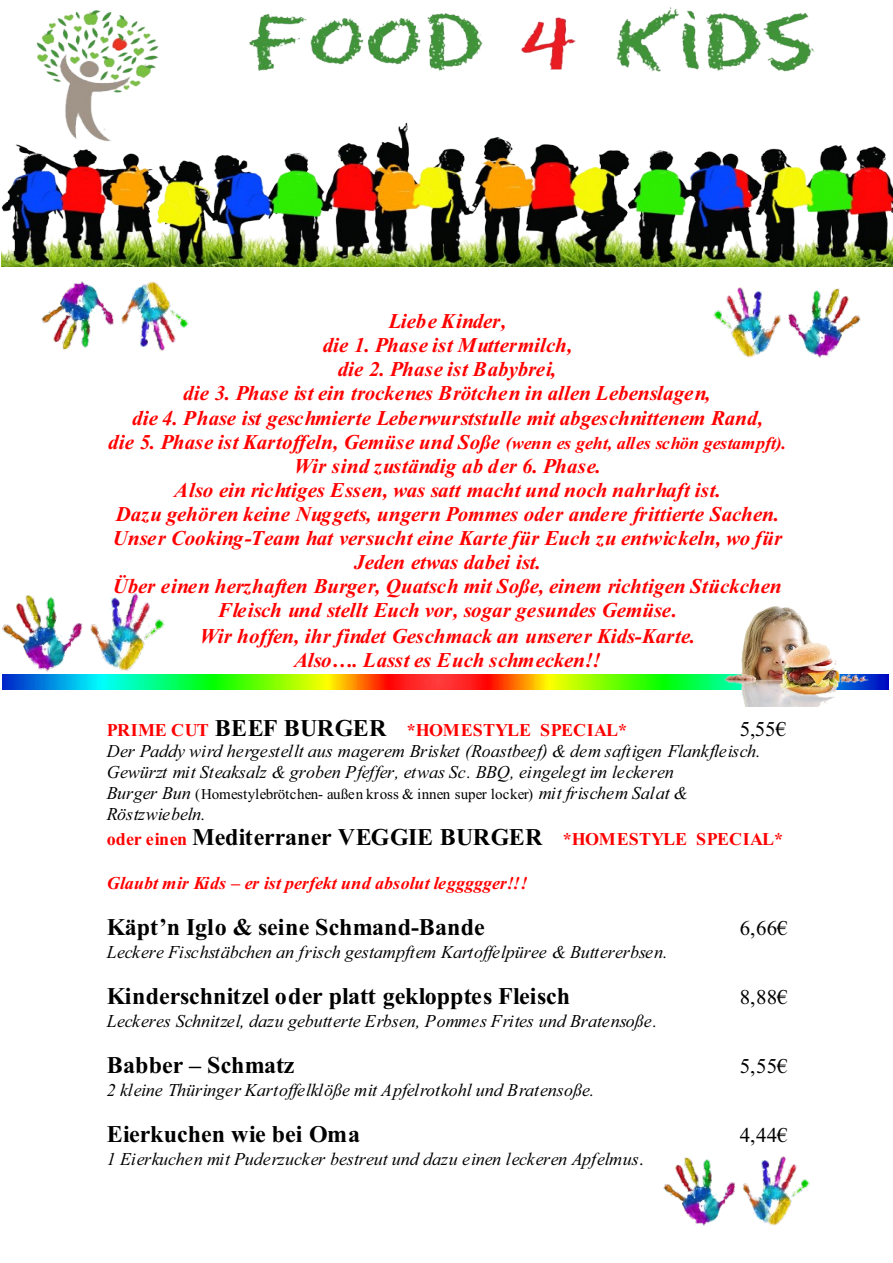
<style>
.page{position:relative;width:893px;height:1263px;background:#fff}
.page>*{position:absolute;margin:0;border:0;box-sizing:border-box;transform-origin:0 0}
.t1{font:700 24px "Times New Roman";color:#000}
.t2{font:italic 700 21px/24.2px "Times New Roman";color:#f00;text-align:center}
.t3{font:21px "Times New Roman";color:#000}
.t4{font:italic 18px/21px "Times New Roman";color:#000}
.t5{font:700 18px/25.5px "Times New Roman";color:#f00}
.t6{font:italic 700 18px "Times New Roman";color:#f00}
.t7{font:15px "Times New Roman";color:#000}
.s1{font-size:18px}
.s2{font-size:24px;color:#000}
.s3{font-style:italic;font-size:18px}
.s4{font-weight:400;font-style:italic;color:#000}
.s5{font-style:normal}
</style>
<div class="page">
<img style="left:713px;top:287px;width:148px;height:71px">
<img style="left:41px;top:281px;width:148px;height:70px">
<img style="left:663px;top:1156px;width:147px;height:70px">
<img style="left:2px;top:675px;width:887px;height:14px">
<img style="left:722px;top:606px;width:159px;height:101px">
<img style="left:2px;top:593px;width:164px;height:83px">
<img style="left:1px;top:7px;width:891px;height:260px">
<p class="t2" style="left:108px;top:311px;width:680px">Liebe Kinder,<br>die 1. Phase ist Muttermilch,<br>die 2. Phase ist Babybrei,<br>die 3. Phase ist ein trockenes Brötchen in allen Lebenslagen,<br>die 4. Phase ist geschmierte Leberwurststulle mit abgeschnittenem Rand,<br>die 5. Phase ist Kartoffeln, Gemüse und Soße <span class="s1">(wenn es geht, alles schön gestampft).<br></span>Wir sind zuständig ab der 6. Phase.<br>Also ein richtiges Essen, was satt macht und noch nahrhaft ist.<br>Dazu gehören keine Nuggets, ungern Pommes oder andere frittierte Sachen.<br>Unser Cooking-Team hat versucht eine Karte für Euch zu entwickeln, wo für Jeden etwas dabei ist.<br>Über einen herzhaften Burger, Quatsch mit Soße, einem richtigen Stückchen Fleisch und stellt Euch vor, sogar gesundes Gemüse.<br>Wir hoffen, ihr findet Geschmack an unserer Kids-Karte.<br>Also…. Lasst es Euch schmecken!!</p>
<p class="t5" style="left:107px;top:719px;width:522px">PRIME CUT <span class="s2">BEEF BURGER</span> *HOMESTYLE SPECIAL*</p>
<p class="t3" style="left:740px;top:721px;width:48px">5,55€</p>
<p class="t4" style="left:107px;top:742px;width:656px">Der Paddy wird hergestellt aus magerem Brisket (Roastbeef) &amp; dem saftigen Flankfleisch.<br>Gewürzt mit Steaksalz &amp; groben Pfeffer, etwas Sc. BBQ, eingelegt im leckeren</p>
<p class="t7" style="left:107px;top:788px;width:583px"><span class="s3">Burger Bun</span> (Homestylebrötchen- außen kross &amp; innen super locker) <span class="s3">mit frischem Salat &amp;</span></p>
<p class="t5" style="left:107px;top:803px;width:678px"><span class="s4">Röstzwiebeln.<br></span>oder einen <span class="s2">Mediterraner VEGGIE BURGER</span> *HOMESTYLE SPECIAL*</p>
<p class="t6" style="left:107px;top:876px;width:423px">Glaubt mir Kids – er ist perfekt und absolut leggggger!!!</p>
<p class="t1" style="left:107px;top:919px;width:380px">Käpt’n Iglo &amp; seine Schmand-Bande</p>
<p class="t3" style="left:740px;top:921px;width:50px">6,66€</p>
<p class="t4" style="left:107px;top:943px;width:563px">Leckere Fischstäbchen an frisch gestampftem Kartoffelpüree &amp; Buttererbsen.</p>
<p class="t1" style="left:107px;top:988px;width:465px">Kinderschnitzel oder platt geklopptes Fleisch</p>
<p class="t3" style="left:740px;top:989px;width:50px">8,88€</p>
<p class="t4" style="left:107px;top:1012px;width:552px">Leckeres Schnitzel, dazu gebutterte Erbsen, Pommes Frites und Bratensoße.</p>
<p class="t1" style="left:107px;top:1057px;width:189px">Babber – Schmatz</p>
<p class="t3" style="left:740px;top:1058px;width:50px">5,55€</p>
<p class="t4" style="left:107px;top:1081px;width:489px">2 kleine Thüringer Kartoffelklöße mit Apfelrotkohl und Bratensoße.</p>
<p class="t1" style="left:107px;top:1126px;width:255px">Eierkuchen wie bei Oma</p>
<p class="t3" style="left:740px;top:1127px;width:50px">4,44€</p>
<p class="t4" style="left:107px;top:1150px;width:539px">1 Eierkuchen mit Puderzucker bestreut und dazu einen leckeren Apfelmus<span class="s5">.</span></p>
</div>
